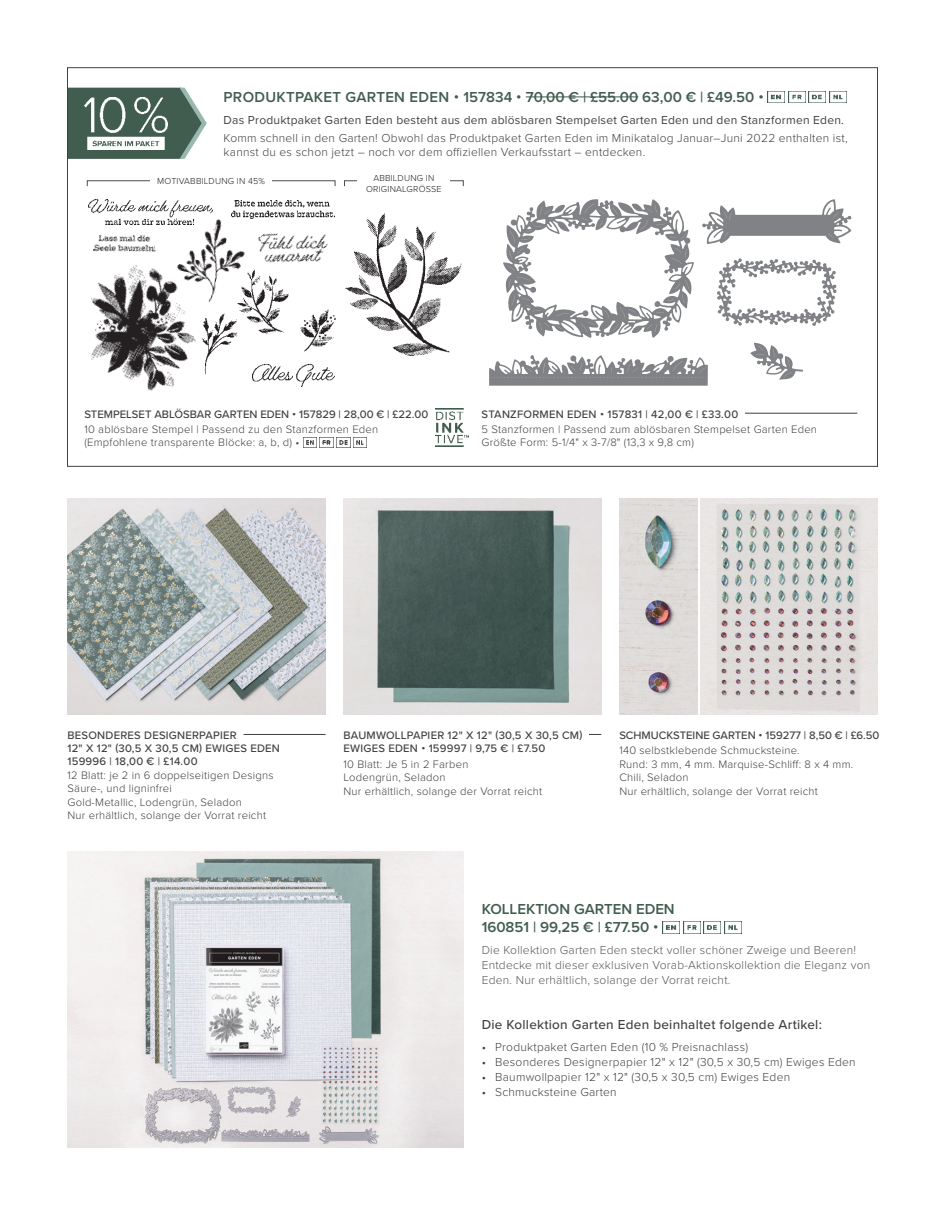
<style>
.page{position:relative;width:945px;height:1215px;background:#fff}
.page>*{position:absolute;margin:0;border:0;box-sizing:border-box;transform-origin:0 0}
.t1{font:600 15px "Proxima Nova";color:#415d4f}
.t2{font:500 13.5px "Proxima Nova";letter-spacing:.02em;color:#414142}
.t3{font:300 12px/14.4px "Proxima Nova";letter-spacing:.02em;color:#414142}
.t4{font:300 12px/15px "Proxima Nova";letter-spacing:.02em;color:#595858}
.t5{font:12px "Proxima Nova";letter-spacing:.02em;color:#414142}
.t6{font:300 11.25px "Proxima Nova";letter-spacing:.02em;color:#414142}
.t7{font:500 11.25px "Proxima Nova";letter-spacing:.02em;color:#414142}
.t8{font:500 11.25px "Proxima Nova";color:#414142}
.t9{font:500 11.25px "Proxima Nova";letter-spacing:-.005em;color:#414142}
.t10{font:300 9px/10.8px "Proxima Nova";letter-spacing:.02em;color:#231f20;text-align:center}
.s1{font-weight:400}
</style>
<div class="page">
<img style="left:344px;top:499px;width:257px;height:216px">
<img style="left:67px;top:851px;width:397px;height:297px">
<img style="left:68px;top:499px;width:258px;height:216px">
<img style="left:700px;top:499px;width:178px;height:216px">
<hr style="left:549px;top:734px;width:52px;height:1px;background:#414142">
<hr style="left:526px;top:97px;width:112px;height:1px;background:#415d4f">
<svg style="left:69px;top:88px;width:138px;height:71px"></svg>
<img style="left:91px;top:268px;width:105px;height:123px">
<img style="left:300px;top:309px;width:36px;height:43px">
<img style="left:243px;top:285px;width:46px;height:50px">
<img style="left:169px;top:218px;width:85px;height:94px">
<img style="left:197px;top:309px;width:46px;height:66px">
<img style="left:436px;top:409px;width:33px;height:37px">
<hr style="left:504px;top:413px;width:353px;height:1px;background:#414142">
<div style="left:482px;top:409px;width:263px;height:9px;background:#fff"></div>
<svg style="left:87px;top:180px;width:63px;height:7px"></svg>
<svg style="left:272px;top:180px;width:63px;height:7px"></svg>
<div style="left:344px;top:730px;width:245px;height:22px;background:#fff"></div>
<svg style="left:344px;top:180px;width:13px;height:7px"></svg>
<svg style="left:450px;top:180px;width:14px;height:7px"></svg>
<img style="left:345px;top:213px;width:117px;height:143px">
<hr style="left:244px;top:734px;width:82px;height:1px;background:#414142">
<img style="left:619px;top:499px;width:79px;height:216px">
<svg style="left:750px;top:343px;width:53px;height:37px"></svg>
<svg style="left:702px;top:199px;width:150px;height:45px"></svg>
<svg style="left:503px;top:199px;width:191px;height:139px"></svg>
<svg style="left:717px;top:258px;width:120px;height:68px"></svg>
<svg style="left:489px;top:355px;width:219px;height:31px"></svg>
<img style="left:84px;top:97px;width:84px;height:52px">
<img style="left:252px;top:364px;width:82px;height:22px">
<img style="left:88px;top:199px;width:125px;height:26px">
<img style="left:253px;top:215px;width:82px;height:70px">
<img style="left:231px;top:201px;width:103px;height:17px">
<img style="left:90px;top:222px;width:66px;height:46px">
<img style="left:809px;top:91px;width:17px;height:12px">
<img style="left:829px;top:91px;width:17px;height:12px">
<img style="left:768px;top:91px;width:17px;height:12px">
<img style="left:788px;top:91px;width:17px;height:12px">
<img style="left:336px;top:438px;width:12px;height:9px">
<img style="left:353px;top:438px;width:14px;height:9px">
<img style="left:303px;top:438px;width:14px;height:9px">
<svg style="left:322px;top:440px;width:9px;height:5px"></svg>
<img style="left:704px;top:922px;width:17px;height:12px">
<img style="left:724px;top:922px;width:17px;height:12px">
<img style="left:663px;top:922px;width:17px;height:12px">
<img style="left:683px;top:922px;width:17px;height:12px">
<p class="t1" style="left:224px;top:86px;width:542px">PRODUKTPAKET GARTEN EDEN • 157834 • 70,00 € | £55.00 63,00 € | £49.50 •</p>
<p class="t5" style="left:224px;top:111px;width:622px">Das Produktpaket Garten Eden besteht aus dem ablösbaren Stempelset Garten Eden und den Stanzformen Eden.</p>
<p class="t3" style="left:224px;top:130px;width:626px">Komm schnell in den Garten! Obwohl das Produktpaket Garten Eden im Minikatalog Januar–Juni 2022 enthalten ist, kannst du es schon jetzt – noch vor dem offiziellen Verkaufsstart – entdecken.</p>
<p class="t10" style="left:157px;top:175px;width:109px">MOTIVABBILDUNG IN 45%</p>
<p class="t10" style="left:366px;top:173px;width:77px">ABBILDUNG IN<br>ORIGINALGRÖSSE</p>
<p class="t8" style="left:84px;top:406px;width:345px">STEMPELSET ABLÖSBAR GARTEN EDEN • 157829 | 28,00 € | £22.00</p>
<p class="t7" style="left:482px;top:406px;width:258px">STANZFORMEN EDEN • 157831 | 42,00 € | £33.00</p>
<p class="t6" style="left:84px;top:421px;width:295px">10 ablösbare Stempel | Passend zu den Stanzformen Eden</p>
<p class="t6" style="left:84px;top:434px;width:217px">(Empfohlene transparente Blöcke: a, b, d) •</p>
<p class="t6" style="left:482px;top:421px;width:337px">5 Stanzformen | Passend zum ablösbaren Stempelset Garten Eden</p>
<p class="t6" style="left:482px;top:434px;width:214px">Größte Form: 5-1/4" x 3-7/8" (13,3 x 9,8 cm)</p>
<p class="t7" style="left:68px;top:727px;width:171px">BESONDERES DESIGNERPAPIER</p>
<p class="t7" style="left:68px;top:740px;width:214px">12" X 12" (30,5 X 30,5 CM) EWIGES EDEN</p>
<p class="t7" style="left:68px;top:753px;width:132px">159996 | 18,00 € | £14.00</p>
<p class="t6" style="left:68px;top:767px;width:208px">12 Blatt: je 2 in 6 doppelseitigen Designs</p>
<p class="t6" style="left:68px;top:780px;width:106px">Säure-, und ligninfrei</p>
<p class="t6" style="left:68px;top:794px;width:176px">Gold-Metallic, Lodengrün, Seladon</p>
<p class="t6" style="left:68px;top:807px;width:200px">Nur erhältlich, solange der Vorrat reicht</p>
<p class="t7" style="left:344px;top:727px;width:240px">BAUMWOLLPAPIER 12" X 12" (30,5 X 30,5 CM)</p>
<p class="t7" style="left:344px;top:740px;width:203px">EWIGES EDEN • 159997 | 9,75 € | £7.50</p>
<p class="t6" style="left:344px;top:755px;width:126px">10 Blatt: Je 5 in 2 Farben</p>
<p class="t6" style="left:344px;top:769px;width:104px">Lodengrün, Seladon</p>
<p class="t6" style="left:344px;top:782px;width:200px">Nur erhältlich, solange der Vorrat reicht</p>
<p class="t9" style="left:619px;top:727px;width:262px">SCHMUCKSTEINE GARTEN • 159277 | 8,50 € | £6.50</p>
<p class="t6" style="left:619px;top:742px;width:182px">140 selbstklebende Schmucksteine.</p>
<p class="t6" style="left:619px;top:755px;width:235px">Rund: 3 mm, 4 mm. Marquise-Schliff: 8 x 4 mm.</p>
<p class="t6" style="left:619px;top:769px;width:71px">Chili, Seladon</p>
<p class="t6" style="left:619px;top:782px;width:200px">Nur erhältlich, solange der Vorrat reicht</p>
<p class="t1" style="left:482px;top:898px;width:195px">KOLLEKTION GARTEN EDEN</p>
<p class="t1" style="left:482px;top:916px;width:178px">160851 | 99,25 € | £77.50 •</p>
<p class="t4" style="left:482px;top:942px;width:390px">Die Kollektion Garten Eden steckt voller schöner Zweige und Beeren!<br>Entdecke mit dieser exklusiven Vorab-Aktionskollektion die Eleganz von<br>Eden. Nur erhältlich, solange der Vorrat reicht.</p>
<p class="t2" style="left:482px;top:1015px;width:342px">Die Kollektion Garten Eden beinhaltet folgende Artikel:</p>
<p class="t3" style="left:482px;top:1039px;width:268px"><span class="s1">•</span> Produktpaket Garten Eden (10 % Preisnachlass)</p>
<p class="t3" style="left:482px;top:1054px;width:376px"><span class="s1">•</span> Besonderes Designerpapier 12" x 12" (30,5 x 30,5 cm) Ewiges Eden</p>
<p class="t3" style="left:482px;top:1069px;width:310px"><span class="s1">•</span> Baumwollpapier 12" x 12" (30,5 x 30,5 cm) Ewiges Eden</p>
<p class="t3" style="left:482px;top:1084px;width:137px"><span class="s1">•</span> Schmucksteine Garten</p>
</div>
